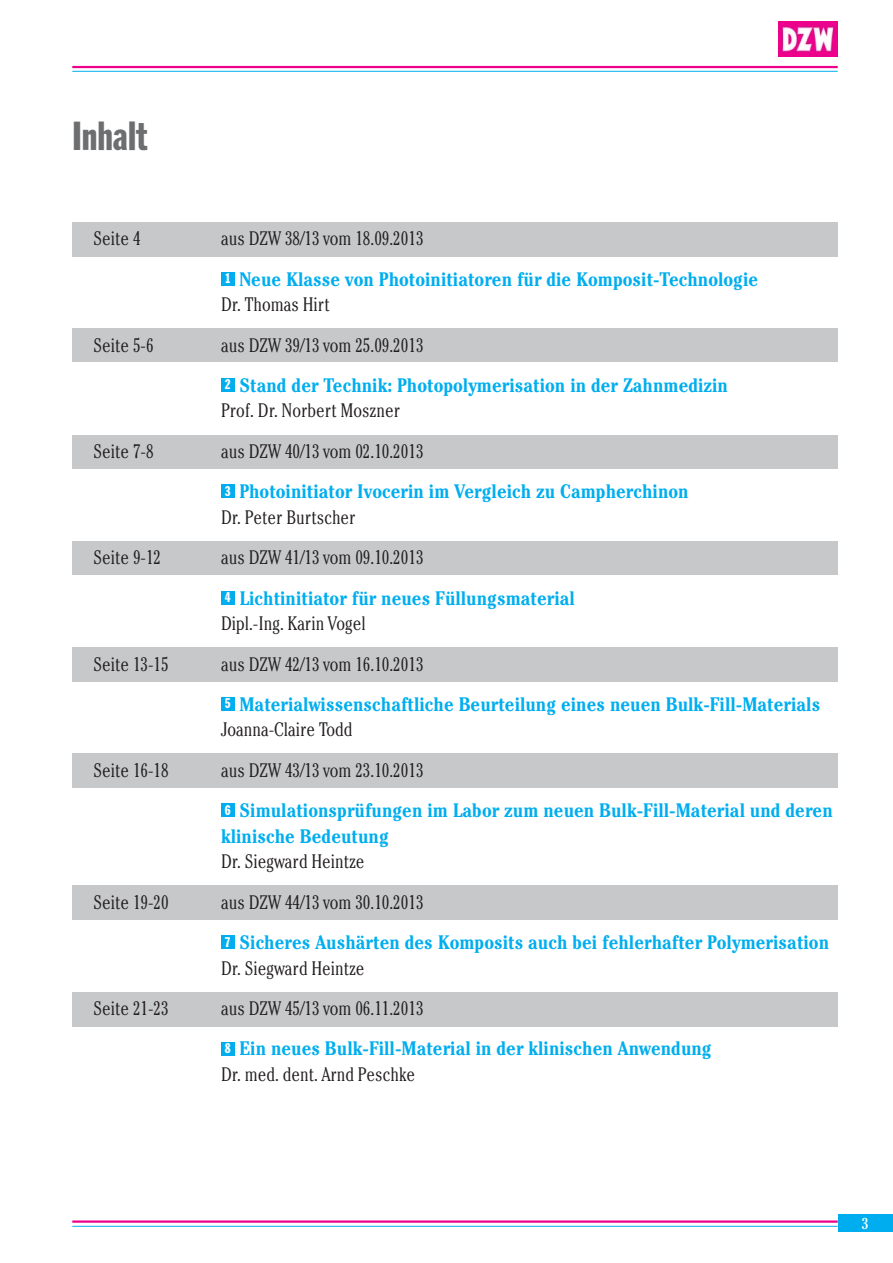
<style>
.page{position:relative;width:893px;height:1263px;background:#fff}
.page>*{position:absolute;margin:0;border:0;box-sizing:border-box;transform-origin:0 0}
.t1{font:39px "Franklin Gothic X Schmal";color:#6d6e70}
.t2{font:700 condensed 19.5px/25.5px "Cheltenham";color:#00aeef}
.t3{font:300 condensed 19.5px "Cheltenham";color:#231f20}
.t4{font:condensed 15.75px "Cheltenham";color:#fff}
.t5{font:13.5px "Franklin Gothic X Schmal";color:#fff}
</style>
<div class="page">
<img style="left:778px;top:21px;width:60px;height:36px">
<div style="left:838px;top:1215px;width:55px;height:17px;background:#00aeef"></div>
<hr style="left:72px;top:66px;width:766px;height:2px;background:#ec008c">
<hr style="left:72px;top:71px;width:766px;height:1px;background:#00aeef">
<hr style="left:72px;top:1226px;width:766px;height:1px;background:#00aeef">
<hr style="left:72px;top:1220px;width:766px;height:3px;background:#ec008c">
<div style="left:72px;top:222px;width:766px;height:34px;background:#c6c8ca"></div>
<div style="left:221px;top:272px;width:14px;height:13px;background:#00aeef"></div>
<div style="left:72px;top:329px;width:766px;height:34px;background:#c6c8ca"></div>
<div style="left:221px;top:378px;width:14px;height:14px;background:#00aeef"></div>
<div style="left:72px;top:435px;width:766px;height:34px;background:#c6c8ca"></div>
<div style="left:221px;top:485px;width:14px;height:13px;background:#00aeef"></div>
<div style="left:72px;top:541px;width:766px;height:34px;background:#c6c8ca"></div>
<div style="left:221px;top:591px;width:14px;height:13px;background:#00aeef"></div>
<div style="left:72px;top:648px;width:766px;height:34px;background:#c6c8ca"></div>
<div style="left:221px;top:697px;width:14px;height:14px;background:#00aeef"></div>
<div style="left:72px;top:754px;width:766px;height:34px;background:#c6c8ca"></div>
<div style="left:221px;top:804px;width:14px;height:13px;background:#00aeef"></div>
<div style="left:72px;top:886px;width:766px;height:34px;background:#c6c8ca"></div>
<div style="left:221px;top:935px;width:14px;height:14px;background:#00aeef"></div>
<div style="left:72px;top:992px;width:766px;height:34px;background:#c6c8ca"></div>
<div style="left:221px;top:1042px;width:14px;height:13px;background:#00aeef"></div>
<h1 class="t1" style="left:72px;top:122px;width:77px">Inhalt</h1>
<p class="t3" style="left:94px;top:232px;width:49px">Seite 4</p>
<p class="t3" style="left:221px;top:232px;width:204px">aus DZW 38/13 vom 18.09.2013</p>
<p class="t2" style="left:239px;top:268px;width:520px">Neue Klasse von Photoinitiatoren für die Komposit-Technologie</p>
<p class="t3" style="left:221px;top:297px;width:110px">Dr. Thomas Hirt</p>
<p class="t5" style="left:225px;top:273px;width:8px">1</p>
<p class="t3" style="left:94px;top:338px;width:62px">Seite 5-6</p>
<p class="t3" style="left:221px;top:338px;width:204px">aus DZW 39/13 vom 25.09.2013</p>
<p class="t2" style="left:239px;top:374px;width:490px">Stand der Technik: Photopolymerisation in der Zahnmedizin</p>
<p class="t3" style="left:221px;top:404px;width:181px">Prof. Dr. Norbert Moszner</p>
<p class="t5" style="left:225px;top:380px;width:8px">2</p>
<p class="t3" style="left:94px;top:444px;width:62px">Seite 7-8</p>
<p class="t3" style="left:221px;top:444px;width:204px">aus DZW 40/13 vom 02.10.2013</p>
<p class="t2" style="left:239px;top:481px;width:451px">Photoinitiator Ivocerin im Vergleich zu Campherchinon</p>
<p class="t3" style="left:221px;top:510px;width:136px">Dr. Peter Burtscher</p>
<p class="t5" style="left:225px;top:486px;width:8px">3</p>
<p class="t3" style="left:94px;top:550px;width:69px">Seite 9-12</p>
<p class="t3" style="left:221px;top:550px;width:204px">aus DZW 41/13 vom 09.10.2013</p>
<p class="t2" style="left:239px;top:587px;width:337px">Lichtinitiator für neues Füllungsmaterial</p>
<p class="t3" style="left:221px;top:616px;width:146px">Dipl.-Ing. Karin Vogel</p>
<p class="t5" style="left:225px;top:592px;width:8px">4</p>
<p class="t3" style="left:94px;top:657px;width:77px">Seite 13-15</p>
<p class="t3" style="left:221px;top:657px;width:204px">aus DZW 42/13 vom 16.10.2013</p>
<p class="t2" style="left:239px;top:693px;width:582px">Materialwissenschaftliche Beurteilung eines neuen Bulk-Fill-Materials</p>
<p class="t3" style="left:221px;top:723px;width:133px">Joanna-Claire Todd</p>
<p class="t5" style="left:225px;top:699px;width:8px">5</p>
<p class="t3" style="left:94px;top:763px;width:77px">Seite 16-18</p>
<p class="t3" style="left:221px;top:763px;width:204px">aus DZW 43/13 vom 23.10.2013</p>
<p class="t2" style="left:221px;top:800px;width:613px;text-indent:18px">Simulationsprüfungen im Labor zum neuen Bulk-Fill-Material und deren klinische Bedeutung</p>
<p class="t3" style="left:221px;top:854px;width:145px">Dr. Siegward Heintze</p>
<p class="t5" style="left:225px;top:805px;width:8px">6</p>
<p class="t3" style="left:94px;top:895px;width:77px">Seite 19-20</p>
<p class="t3" style="left:221px;top:895px;width:204px">aus DZW 44/13 vom 30.10.2013</p>
<p class="t2" style="left:239px;top:931px;width:591px">Sicheres Aushärten des Komposits auch bei fehlerhafter Polymerisation</p>
<p class="t3" style="left:221px;top:961px;width:145px">Dr. Siegward Heintze</p>
<p class="t5" style="left:225px;top:937px;width:8px">7</p>
<p class="t3" style="left:94px;top:1001px;width:77px">Seite 21-23</p>
<p class="t3" style="left:221px;top:1001px;width:204px">aus DZW 45/13 vom 06.11.2013</p>
<p class="t2" style="left:239px;top:1038px;width:474px">Ein neues Bulk-Fill-Material in der klinischen Anwendung</p>
<p class="t3" style="left:221px;top:1067px;width:196px">Dr. med. dent. Arnd Peschke</p>
<p class="t5" style="left:225px;top:1043px;width:8px">8</p>
<p class="t4" style="left:862px;top:1217px;width:8px">3</p>
</div>
